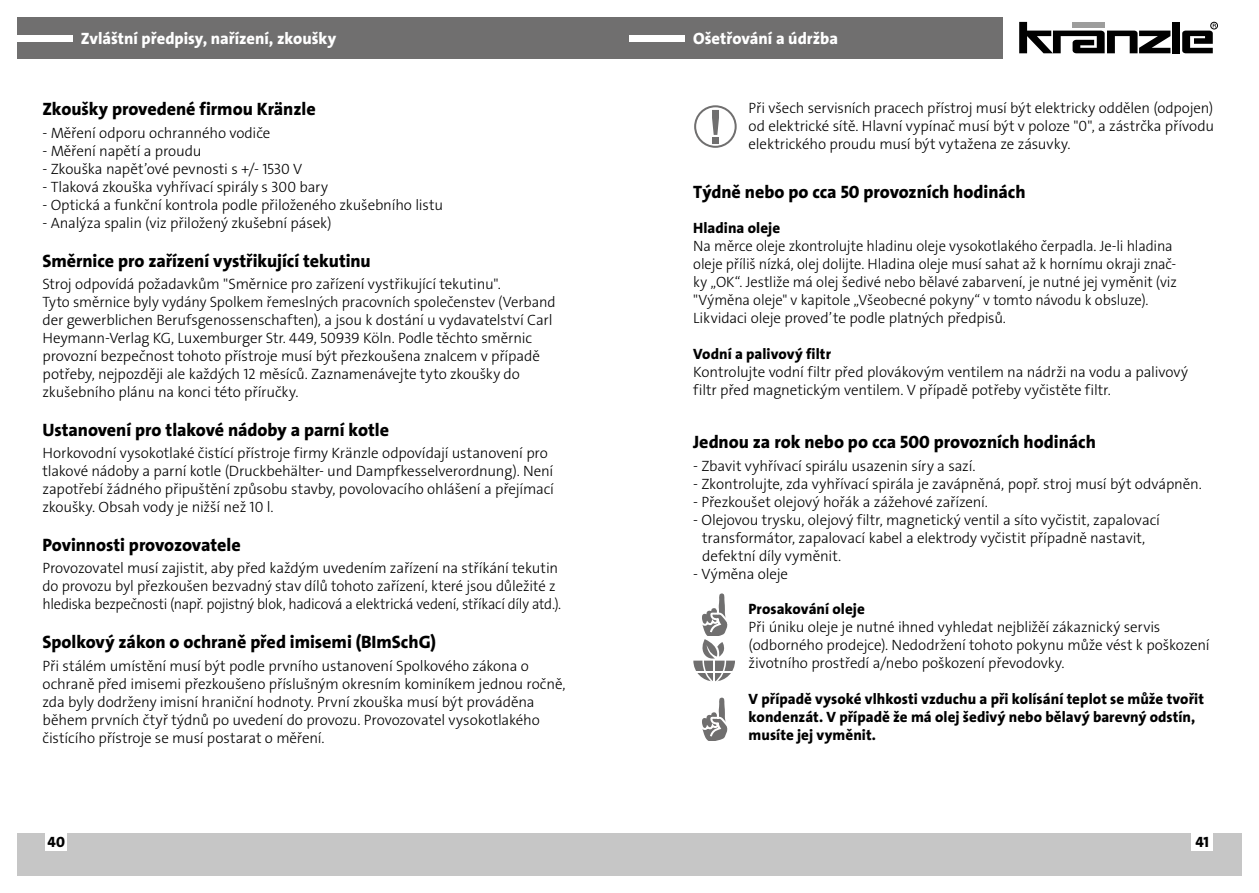
<style>
.page{position:relative;width:1259px;height:893px;background:#fff}
.page>*{position:absolute;margin:0;border:0;box-sizing:border-box;transform-origin:0 0}
.t1{font:18px "The Sans LP8 Ex Bld";letter-spacing:-.005em;color:#000}
.t2{font:16.5px "The Sans LP8 Ex Bld";color:#fff}
.t3{font:15px/18px "The Sans LP3 Lig";letter-spacing:-.01em;color:#000}
.t4{font:15px/18px "The Sans LP8 Ex Bld";letter-spacing:.005em;color:#000}
</style>
<div class="page">
<div style="left:629px;top:833px;width:613px;height:43px;background:#c6c6c6"></div>
<div style="left:17px;top:833px;width:612px;height:43px;background:#c6c6c6"></div>
<div style="left:1191px;top:833px;width:22px;height:18px;background:#fff"></div>
<div style="left:46px;top:833px;width:21px;height:18px;background:#fff"></div>
<div style="left:17px;top:17px;width:985px;height:41px;background:#706f6f"></div>
<div style="left:17px;top:35px;width:55px;height:6px;background:#fff"></div>
<div style="left:629px;top:35px;width:56px;height:6px;background:#fff"></div>
<svg style="left:1019px;top:22px;width:151px;height:31px"></svg>
<div style="left:1172px;top:22px;width:7px;height:31px;background:#000"></div>
<div style="left:1210px;top:22px;width:7px;height:7px;border:1px solid #000;border-radius:50%"></div>
<svg style="left:1182px;top:24px;width:34px;height:29px"></svg>
<svg style="left:694px;top:105px;width:42px;height:43px"></svg>
<div style="left:712px;top:137px;width:7px;height:6px;background:#706f6f"></div>
<svg style="left:693px;top:593px;width:42px;height:89px"></svg>
<svg style="left:702px;top:698px;width:26px;height:42px"></svg>
<p class="t2" style="left:81px;top:28px;width:257px">Zvláštní předpisy, nařízení, zkoušky</p>
<p class="t1" style="left:43px;top:98px;width:275px">Zkoušky provedené firmou Kränzle</p>
<p class="t3" style="left:43px;top:124px;width:229px">- Měření odporu ochranného vodiče</p>
<p class="t3" style="left:43px;top:142px;width:160px">- Měření napětí a proudu</p>
<p class="t3" style="left:43px;top:160px;width:261px">- Zkouška napět’ové pevnosti s +/- 1530 V</p>
<p class="t3" style="left:43px;top:178px;width:287px">- Tlaková zkouška vyhřívací spirály s 300 bary</p>
<p class="t3" style="left:43px;top:196px;width:402px">- Optická a funkční kontrola podle přiloženého zkušebního listu</p>
<p class="t3" style="left:43px;top:214px;width:291px">- Analýza spalin (viz přiložený zkušební pásek)</p>
<p class="t1" style="left:43px;top:249px;width:330px">Směrnice pro zařízení vystřikující tekutinu</p>
<p class="t3" style="left:43px;top:275px;width:514px">Stroj odpovídá požadavkům "Směrnice pro zařízení vystřikující tekutinu".<br>Tyto směrnice byly vydány Spolkem řemeslných pracovních společenstev (Verband der gewerblichen Berufsgenossenschaften), a jsou k dostání u vydavatelství Carl Heymann-Verlag KG, Luxemburger Str. 449, 50939 Köln. Podle těchto směrnic provozní bezpečnost tohoto přístroje musí být přezkoušena znalcem v případě potřeby, nejpozději ale každých 12 měsíců. Zaznamenávejte tyto zkoušky do zkušebního plánu na konci této příručky.</p>
<p class="t1" style="left:43px;top:418px;width:348px">Ustanovení pro tlakové nádoby a parní kotle</p>
<p class="t3" style="left:43px;top:444px;width:513px">Horkovodní vysokotlaké čistící přístroje firmy Kränzle odpovídají ustanovení pro tlakové nádoby a parní kotle (Druckbehälter- und Dampfkesselverordnung). Není zapotřebí žádného připuštění způsobu stavby, povolovacího ohlášení a přejímací zkoušky. Obsah vody je nižší než 10 l.</p>
<p class="t1" style="left:43px;top:533px;width:200px">Povinnosti provozovatele</p>
<p class="t3" style="left:43px;top:559px;width:520px">Provozovatel musí zajistit, aby před každým uvedením zařízení na stříkání tekutin do provozu byl přezkoušen bezvadný stav dílů tohoto zařízení, které jsou důležité z hlediska bezpečnosti (např. pojistný blok, hadicová a elektrická vedení, stříkací díly atd.).</p>
<p class="t1" style="left:43px;top:631px;width:395px">Spolkový zákon o ochraně před imisemi (BImSchG)</p>
<p class="t3" style="left:43px;top:657px;width:524px">Při stálém umístění musí být podle prvního ustanovení Spolkového zákona o ochraně před imisemi přezkoušeno příslušným okresním kominíkem jednou ročně, zda byly dodrženy imisní hraniční hodnoty. První zkouška musí být prováděna během prvních čtyř týdnů po uvedení do provozu. Provozovatel vysokotlakého čistícího přístroje se musí postarat o měření.</p>
<p class="t2" style="left:693px;top:28px;width:146px">Ošetřování a údržba</p>
<p class="t3" style="left:748px;top:99px;width:467px;text-align:justify">Při všech servisních pracech přístroj musí být elektricky oddělen (odpojen) od elektrické sítě. Hlavní vypínač musí být v poloze "0", a zástrčka přívodu elektrického proudu musí být vytažena ze zásuvky.</p>
<p class="t1" style="left:693px;top:181px;width:334px">Týdně nebo po cca 50 provozních hodinách</p>
<p class="t4" style="left:693px;top:219px;width:88px">Hladina oleje</p>
<p class="t3" style="left:693px;top:237px;width:485px">Na měrce oleje zkontrolujte hladinu oleje vysokotlakého čerpadla. Je-li hladina oleje příliš nízká, olej dolijte. Hladina oleje musí sahat až k hornímu okraji znač&shy;ky „OK“. Jestliže má olej šedivé nebo bělavé zabarvení, je nutné jej vyměnit (viz "Výměna oleje" v kapitole „Všeobecné pokyny“ v tomto návodu k obsluze).<br>Likvidaci oleje proved’te podle platných předpisů.</p>
<p class="t4" style="left:693px;top:345px;width:139px">Vodní a palivový filtr</p>
<p class="t3" style="left:693px;top:363px;width:496px">Kontrolujte vodní filtr před plovákovým ventilem na nádrži na vodu a palivový filtr před magnetickým ventilem. V případě potřeby vyčistěte filtr.</p>
<p class="t1" style="left:693px;top:431px;width:404px">Jednou za rok nebo po cca 500 provozních hodinách</p>
<p class="t3" style="left:693px;top:457px;width:284px">- Zbavit vyhřívací spirálu usazenin síry a sazí.</p>
<p class="t3" style="left:693px;top:475px;width:510px">- Zkontrolujte, zda vyhřívací spirála je zavápněná, popř. stroj musí být odvápněn.</p>
<p class="t3" style="left:693px;top:493px;width:296px">- Přezkoušet olejový hořák a zážehové zařízení.</p>
<p class="t3" style="left:702px;top:511px;width:459px;text-indent:-9px">- Olejovou trysku, olejový filtr, magnetický ventil a síto vyčistit, zapalovací transformátor, zapalovací kabel a elektrody vyčistit případně nastavit, defektní díly vyměnit.</p>
<p class="t3" style="left:693px;top:565px;width:96px">- Výměna oleje</p>
<p class="t4" style="left:748px;top:600px;width:118px">Prosakování oleje</p>
<p class="t3" style="left:748px;top:618px;width:462px">Při úniku oleje je nutné ihned vyhledat nejbližěí zákaznický servis (odborného prodejce). Nedodržení tohoto pokynu může vést k poškození životního prostředí a/nebo poškození převodovky.</p>
<p class="t4" style="left:748px;top:690px;width:457px">V případě vysoké vlhkosti vzduchu a při kolísání teplot se může tvořit kondenzát. V případě že má olej šedivý nebo bělavý barevný odstín, musíte jej vyměnit.</p>
<p class="t4" style="left:48px;top:833px;width:19px">40</p>
<p class="t4" style="left:1195px;top:833px;width:15px">41</p>
</div>
